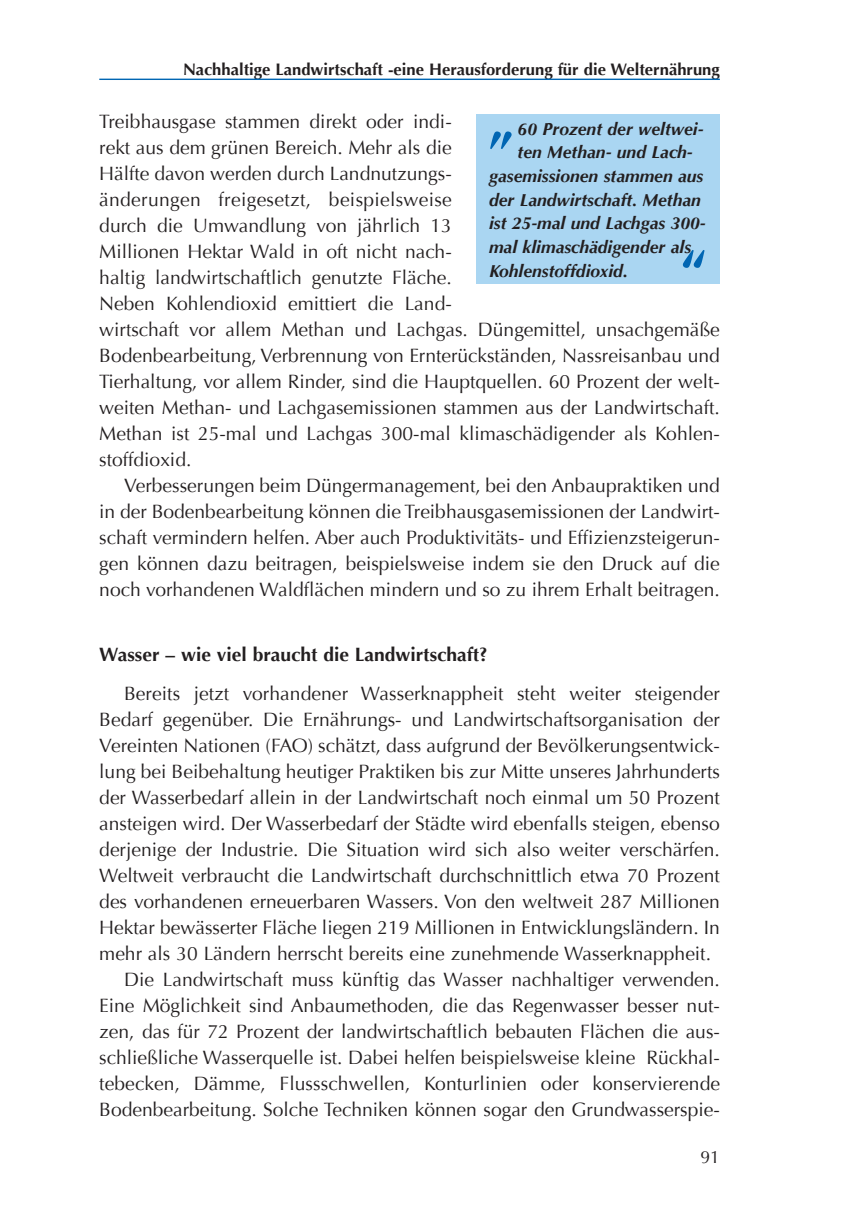
<style>
.page{position:relative;width:844px;height:1216px;background:#fff}
.page>*{position:absolute;margin:0;border:0;box-sizing:border-box;transform-origin:0 0}
.t1{font:700 52.5px "Optima";color:#0166b3}
.t2{font:700 51.98px "Optima";color:#0166b3}
.t3{font:19.25px/26.1px "Optima";color:#231f20}
.t4{font:700 19.25px "Optima";color:#231f20}
.t5{font:italic 700 17.5px "Optima";color:#231f20}
.t6{font:17.5px "Optima";color:#231f20}
.t7{font:700 16.62px "Optima";color:#231f20}
</style>
<div class="page">
<hr style="left:99px;top:79px;width:620px;height:1px;background:#0166b3">
<div style="left:476px;top:114px;width:243px;height:169px;background:#aad6f2"></div>
<p class="t7" style="left:183px;top:60px;width:538px">Nachhaltige Landwirtschaft -eine Herausforderung für die Welternährung</p>
<p class="t3" style="left:99px;top:109px;width:622px">Treibhausgase stammen direkt oder indi-<br>rekt aus dem grünen Bereich. Mehr als die<br>Hälfte davon werden durch Landnutzungs-<br>änderungen freigesetzt, beispielsweise<br>durch die Umwandlung von jährlich 13<br>Millionen Hektar Wald in oft nicht nach-<br>haltig landwirtschaftlich genutzte Fläche.<br>Neben Kohlendioxid emittiert die Land-<br>wirtschaft vor allem Methan und Lachgas. Düngemittel, unsachgemäße Bodenbearbeitung, Verbrennung von Ernterückständen, Nassreisanbau und Tierhaltung, vor allem Rinder, sind die Hauptquellen. 60 Prozent der welt&shy;weiten Methan- und Lachgasemissionen stammen aus der Landwirtschaft.<br>Methan ist 25-mal und Lachgas 300-mal klimaschädigender als Kohlen&shy;stoffdioxid.</p>
<p class="t3" style="left:99px;top:473px;width:622px;text-align:justify;text-indent:25px">Verbesserungen beim Düngermanagement, bei den Anbaupraktiken und in der Bodenbearbeitung können die Treibhausgasemissionen der Landwirt&shy;schaft vermindern helfen. Aber auch Produktivitäts- und Effizienzsteigerun&shy;gen können dazu beitragen, beispielsweise indem sie den Druck auf die noch vorhandenen Waldflächen mindern und so zu ihrem Erhalt beitragen.</p>
<p class="t5" style="left:517px;top:121px;width:187px">60 Prozent der weltwei-</p>
<p class="t5" style="left:517px;top:145px;width:176px">ten Methan- und Lach-</p>
<p class="t5" style="left:489px;top:169px;width:216px">gasemissionen stammen aus</p>
<p class="t5" style="left:489px;top:192px;width:213px">der Landwirtschaft. Methan</p>
<p class="t5" style="left:489px;top:216px;width:218px">ist 25-mal und Lachgas 300-</p>
<p class="t5" style="left:489px;top:240px;width:203px">mal klimaschädigender als</p>
<p class="t5" style="left:489px;top:263px;width:140px">Kohlenstoffdioxid.</p>
<h2 class="t2" style="left:489px;top:94px;width:27px">„</h2>
<h1 class="t1" style="left:681px;top:242px;width:28px">“</h1>
<p class="t4" style="left:99px;top:644px;width:390px">Wasser – wie viel braucht die Landwirtschaft?</p>
<p class="t3" style="left:124px;top:681px;width:597px">Bereits jetzt vorhandener Wasserknappheit steht weiter steigender</p>
<p class="t3" style="left:99px;top:707px;width:622px">Bedarf gegenüber. Die Ernährungs- und Landwirtschaftsorganisation der</p>
<p class="t3" style="left:99px;top:733px;width:622px">Vereinten Nationen (FAO) schätzt, dass aufgrund der Bevölkerungsentwick-</p>
<p class="t3" style="left:99px;top:759px;width:622px">lung bei Beibehaltung heutiger Praktiken bis zur Mitte unseres Jahrhunderts</p>
<p class="t3" style="left:99px;top:785px;width:621px">der Wasserbedarf allein in der Landwirtschaft noch einmal um 50 Prozent</p>
<p class="t3" style="left:99px;top:811px;width:622px">ansteigen wird. Der Wasserbedarf der Städte wird ebenfalls steigen, ebenso</p>
<p class="t3" style="left:99px;top:837px;width:622px">derjenige der Industrie. Die Situation wird sich also weiter verschärfen.</p>
<p class="t3" style="left:99px;top:863px;width:622px">Weltweit verbraucht die Landwirtschaft durchschnittlich etwa 70 Prozent</p>
<p class="t3" style="left:99px;top:889px;width:622px">des vorhandenen erneuerbaren Wassers. Von den weltweit 287 Millionen</p>
<p class="t3" style="left:99px;top:915px;width:622px">Hektar bewässerter Fläche liegen 219 Millionen in Entwicklungsländern. In</p>
<p class="t3" style="left:99px;top:941px;width:613px">mehr als 30 Ländern herrscht bereits eine zunehmende Wasserknappheit.</p>
<p class="t3" style="left:124px;top:967px;width:597px">Die Landwirtschaft muss künftig das Wasser nachhaltiger verwenden.</p>
<p class="t3" style="left:99px;top:993px;width:622px">Eine Möglichkeit sind Anbaumethoden, die das Regenwasser besser nut-</p>
<p class="t3" style="left:99px;top:1019px;width:622px">zen, das für 72 Prozent der landwirtschaftlich bebauten Flächen die aus-</p>
<p class="t3" style="left:99px;top:1045px;width:622px">schließliche Wasserquelle ist. Dabei helfen beispielsweise kleine Rückhal-</p>
<p class="t3" style="left:99px;top:1071px;width:622px">tebecken, Dämme, Flussschwellen, Konturlinien oder konservierende</p>
<p class="t3" style="left:99px;top:1097px;width:622px">Bodenbearbeitung. Solche Techniken können sogar den Grundwasserspie-</p>
<p class="t6" style="left:700px;top:1147px;width:21px">91</p>
</div>
